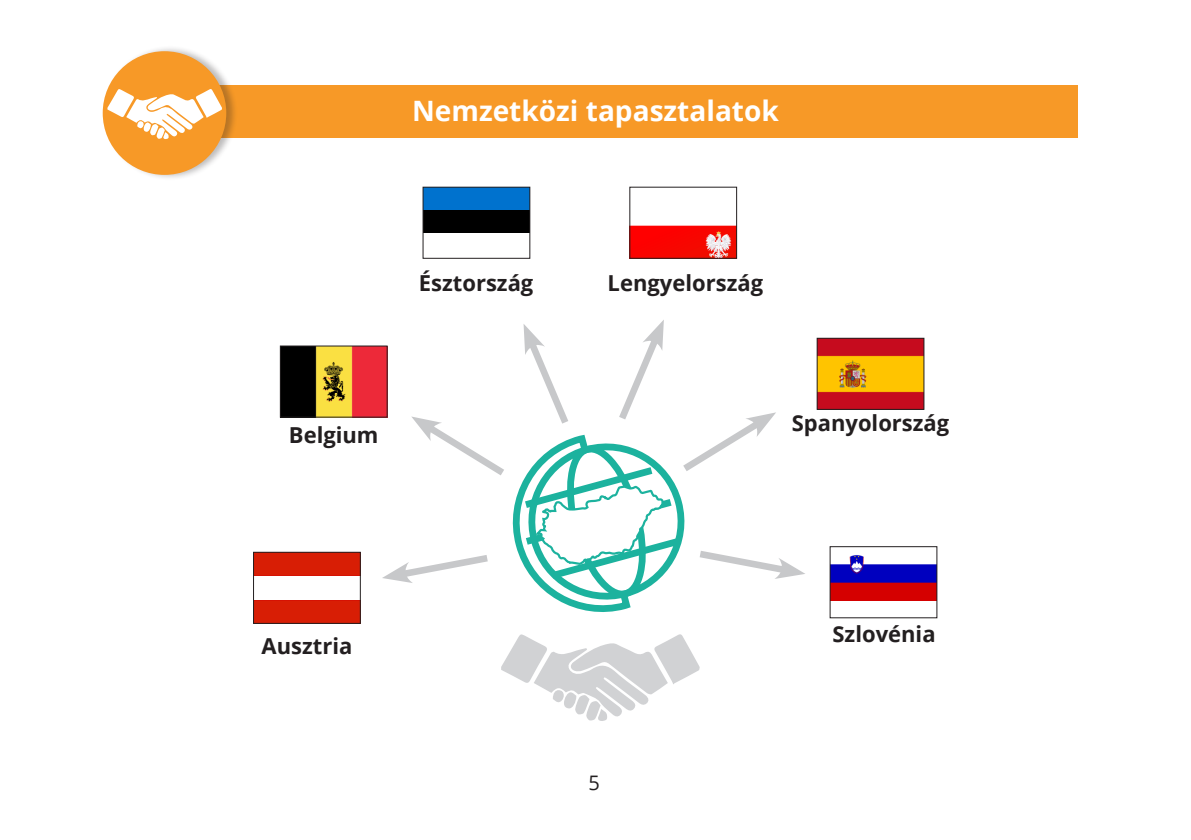
<style>
.page{position:relative;width:1191px;height:840px;background:#fff}
.page>*{position:absolute;margin:0;border:0;box-sizing:border-box;transform-origin:0 0}
.cim{font:700 28px "Open Sans";color:#fff}
.t1{font:700 22px "Open Sans";color:#231f20}
.t2{font:20px "Open Sans";color:#231f20}
</style>
<div class="page">
<div style="left:113px;top:85px;width:964px;height:52px;background:#f79927"></div>
<div style="left:102px;top:45px;width:136px;height:136px;background:#231f20;opacity:.3"></div>
<div style="left:103px;top:51px;width:123px;height:124px;background:#f79927;border-radius:50%"></div>
<svg style="left:107px;top:88px;width:115px;height:51px"></svg>
<svg style="left:501px;top:634px;width:199px;height:86px"></svg>
<svg style="left:382px;top:320px;width:423px;height:292px"></svg>
<img style="left:255px;top:553px;width:104px;height:68px">
<div style="left:253px;top:551px;width:108px;height:72px;border:1px solid #231f20"></div>
<img style="left:282px;top:347px;width:103px;height:68px">
<div style="left:280px;top:345px;width:107px;height:72px;border:1px solid #231f20"></div>
<img style="left:818px;top:339px;width:104px;height:68px">
<div style="left:816px;top:337px;width:108px;height:72px;border:1px solid #231f20"></div>
<img style="left:831px;top:555px;width:104px;height:44px">
<div style="left:829px;top:546px;width:108px;height:72px;border:1px solid #231f20"></div>
<img style="left:424px;top:189px;width:104px;height:44px">
<div style="left:422px;top:187px;width:108px;height:71px;border:1px solid #231f20"></div>
<img style="left:631px;top:225px;width:104px;height:31px">
<p class="cim" style="left:412px;top:91px;width:368px">Nemzetközi tapasztalatok</p>
<p class="t1" style="left:419px;top:267px;width:116px">Észtország</p>
<p class="t1" style="left:607px;top:267px;width:157px">Lengyelország</p>
<p class="t1" style="left:289px;top:419px;width:91px">Belgium</p>
<p class="t1" style="left:791px;top:407px;width:159px">Spanyolország</p>
<p class="t1" style="left:261px;top:630px;width:92px">Ausztria</p>
<p class="t2" style="left:588px;top:768px;width:13px">5</p>
<p class="t1" style="left:832px;top:618px;width:105px">Szlovénia</p>
</div>
